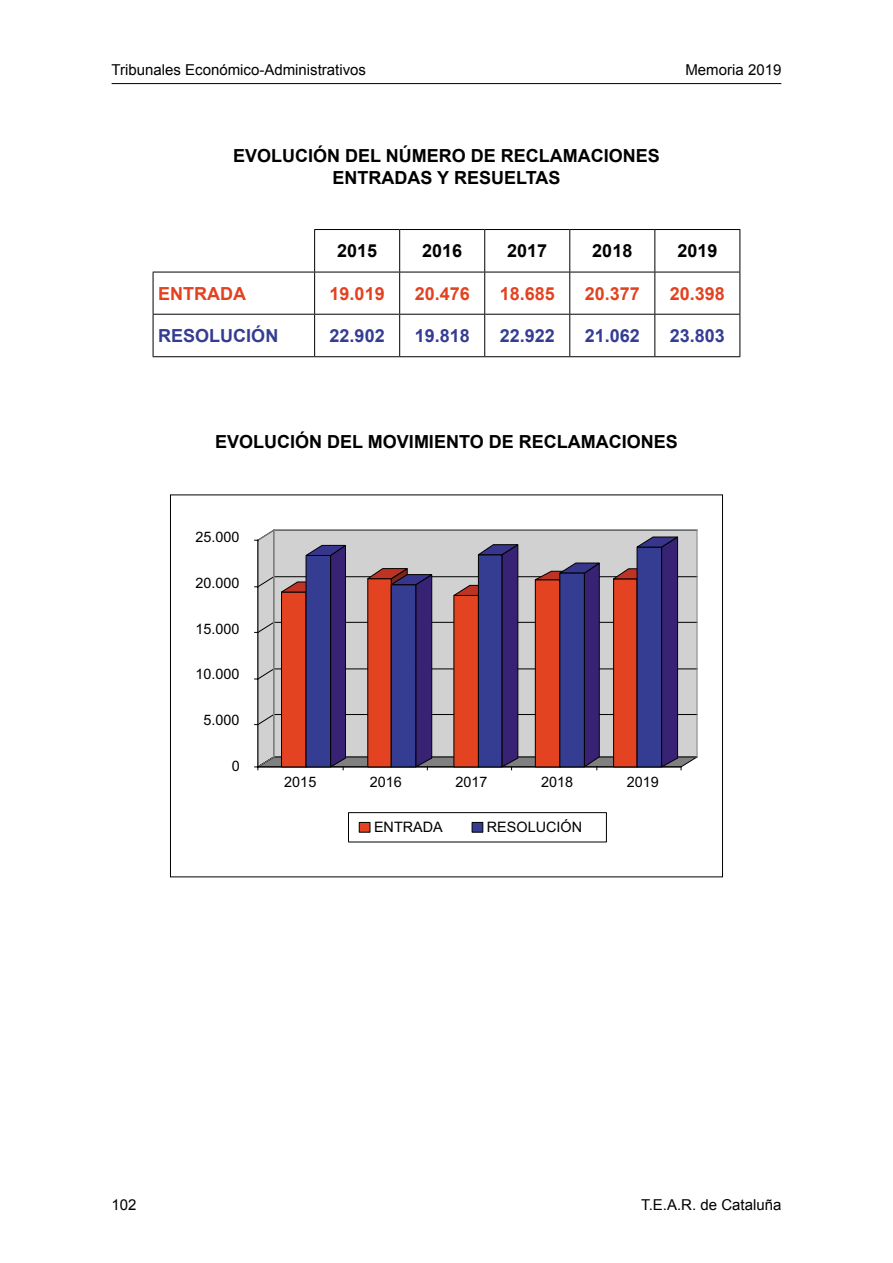
<style>
.page{position:relative;width:893px;height:1263px;background:#fff}
.page>*{position:absolute;margin:0;border:0;box-sizing:border-box;transform-origin:0 0}
.Normal_wrd_11{font:700 18px "Arial";color:#000}
.Normal_wrd_11-2{font:700 18px "Arial";color:#e34220}
.xl30_wrd_5{font:700 18px "Arial";color:#000}
.Normal_wrd_11-3{font:700 18px "Arial";color:#343d92}
.Título_7_wrd_2{font:700 18px "Arial";color:#343d92}
.t1{font:15px "Arial";color:#000}
.t2{font:14.4px "Arial";color:#000}
</style>
<div class="page">
<hr style="left:112px;top:83px;width:669px;height:1px;background:#000">
<hr style="left:314px;top:229px;width:86px;height:1px;background:#000">
<hr style="left:400px;top:229px;width:85px;height:1px;background:#000">
<hr style="left:399px;top:230px;width:1px;height:42px;background:#000">
<hr style="left:485px;top:229px;width:85px;height:1px;background:#000">
<hr style="left:484px;top:230px;width:1px;height:42px;background:#000">
<hr style="left:570px;top:229px;width:85px;height:1px;background:#000">
<hr style="left:569px;top:230px;width:1px;height:42px;background:#000">
<hr style="left:655px;top:229px;width:85px;height:1px;background:#000">
<hr style="left:654px;top:230px;width:1px;height:42px;background:#000">
<hr style="left:739px;top:230px;width:1px;height:42px;background:#000">
<hr style="left:153px;top:272px;width:1px;height:42px;background:#000">
<hr style="left:314px;top:272px;width:1px;height:42px;background:#000">
<hr style="left:399px;top:272px;width:1px;height:42px;background:#000">
<hr style="left:484px;top:272px;width:1px;height:42px;background:#000">
<hr style="left:569px;top:272px;width:1px;height:42px;background:#000">
<hr style="left:654px;top:272px;width:1px;height:42px;background:#000">
<hr style="left:739px;top:272px;width:1px;height:42px;background:#000">
<hr style="left:153px;top:314px;width:162px;height:1px;background:#000">
<hr style="left:153px;top:315px;width:1px;height:41px;background:#000">
<hr style="left:315px;top:314px;width:85px;height:1px;background:#000">
<hr style="left:314px;top:315px;width:1px;height:41px;background:#000">
<hr style="left:400px;top:314px;width:85px;height:1px;background:#000">
<hr style="left:399px;top:315px;width:1px;height:41px;background:#000">
<hr style="left:485px;top:314px;width:85px;height:1px;background:#000">
<hr style="left:484px;top:315px;width:1px;height:41px;background:#000">
<hr style="left:570px;top:314px;width:85px;height:1px;background:#000">
<hr style="left:569px;top:315px;width:1px;height:41px;background:#000">
<hr style="left:655px;top:314px;width:85px;height:1px;background:#000">
<hr style="left:654px;top:315px;width:1px;height:41px;background:#000">
<hr style="left:739px;top:315px;width:1px;height:41px;background:#000">
<hr style="left:153px;top:356px;width:162px;height:1px;background:#000">
<hr style="left:315px;top:356px;width:85px;height:1px;background:#000">
<hr style="left:400px;top:356px;width:85px;height:1px;background:#000">
<hr style="left:485px;top:356px;width:85px;height:1px;background:#000">
<hr style="left:570px;top:356px;width:85px;height:1px;background:#000">
<hr style="left:655px;top:356px;width:85px;height:1px;background:#000">
<hr style="left:314px;top:230px;width:1px;height:42px;background:#000">
<hr style="left:153px;top:272px;width:162px;height:1px;background:#000">
<hr style="left:315px;top:272px;width:85px;height:1px;background:#000">
<hr style="left:400px;top:272px;width:85px;height:1px;background:#000">
<hr style="left:485px;top:272px;width:85px;height:1px;background:#000">
<hr style="left:570px;top:272px;width:85px;height:1px;background:#000">
<hr style="left:655px;top:272px;width:85px;height:1px;background:#000">
<svg style="left:255px;top:530px;width:442px;height:312px"></svg>
<p class="t1" style="left:112px;top:60px;width:256px">Tribunales Económico-Administrativos</p>
<p class="t1" style="left:685px;top:60px;width:97px">Memoria 2019</p>
<p class="Normal_wrd_11" style="left:233px;top:144px;width:428px">EVOLUCIÓN DEL NÚMERO DE RECLAMACIONES</p>
<p class="Normal_wrd_11" style="left:333px;top:165px;width:229px">ENTRADAS Y RESUELTAS</p>
<p class="Normal_wrd_11" style="left:337px;top:239px;width:42px">2015</p>
<p class="Normal_wrd_11" style="left:422px;top:239px;width:42px">2016</p>
<p class="Normal_wrd_11" style="left:507px;top:239px;width:42px">2017</p>
<p class="Normal_wrd_11" style="left:592px;top:239px;width:42px">2018</p>
<p class="Normal_wrd_11" style="left:677px;top:239px;width:42px">2019</p>
<p class="Normal_wrd_11-2" style="left:158px;top:281px;width:89px">ENTRADA</p>
<p class="Normal_wrd_11-2" style="left:330px;top:281px;width:57px">19.019</p>
<p class="Normal_wrd_11-2" style="left:415px;top:281px;width:57px">20.476</p>
<p class="Normal_wrd_11-2" style="left:500px;top:281px;width:57px">18.685</p>
<p class="Normal_wrd_11-2" style="left:585px;top:281px;width:57px">20.377</p>
<p class="Normal_wrd_11-2" style="left:670px;top:281px;width:57px">20.398</p>
<p class="Título_7_wrd_2" style="left:158px;top:324px;width:122px">RESOLUCIÓN</p>
<p class="Normal_wrd_11-3" style="left:330px;top:324px;width:57px">22.902</p>
<p class="Normal_wrd_11-3" style="left:415px;top:324px;width:57px">19.818</p>
<p class="Normal_wrd_11-3" style="left:500px;top:324px;width:57px">22.922</p>
<p class="Normal_wrd_11-3" style="left:585px;top:324px;width:57px">21.062</p>
<p class="Normal_wrd_11-3" style="left:670px;top:324px;width:57px">23.803</p>
<p class="xl30_wrd_5" style="left:215px;top:430px;width:464px">EVOLUCIÓN DEL MOVIMIENTO DE RECLAMACIONES</p>
<p class="t2" style="left:196px;top:527px;width:46px">25.000</p>
<p class="t2" style="left:196px;top:573px;width:46px">20.000</p>
<p class="t2" style="left:196px;top:619px;width:46px">15.000</p>
<p class="t2" style="left:196px;top:665px;width:46px">10.000</p>
<p class="t2" style="left:204px;top:711px;width:38px">5.000</p>
<p class="t2" style="left:232px;top:757px;width:10px">0</p>
<p class="t2" style="left:284px;top:773px;width:34px">2015</p>
<p class="t2" style="left:370px;top:773px;width:34px">2016</p>
<p class="t2" style="left:455px;top:773px;width:34px">2017</p>
<p class="t2" style="left:541px;top:773px;width:34px">2018</p>
<p class="t2" style="left:627px;top:773px;width:34px">2019</p>
<p class="t2" style="left:374px;top:818px;width:70px">ENTRADA</p>
<p class="t2" style="left:487px;top:818px;width:97px">RESOLUCIÓN</p>
<p class="t1" style="left:112px;top:1195px;width:27px">102</p>
<p class="t1" style="left:641px;top:1195px;width:142px">T.E.A.R. de Cataluña</p>
</div>
